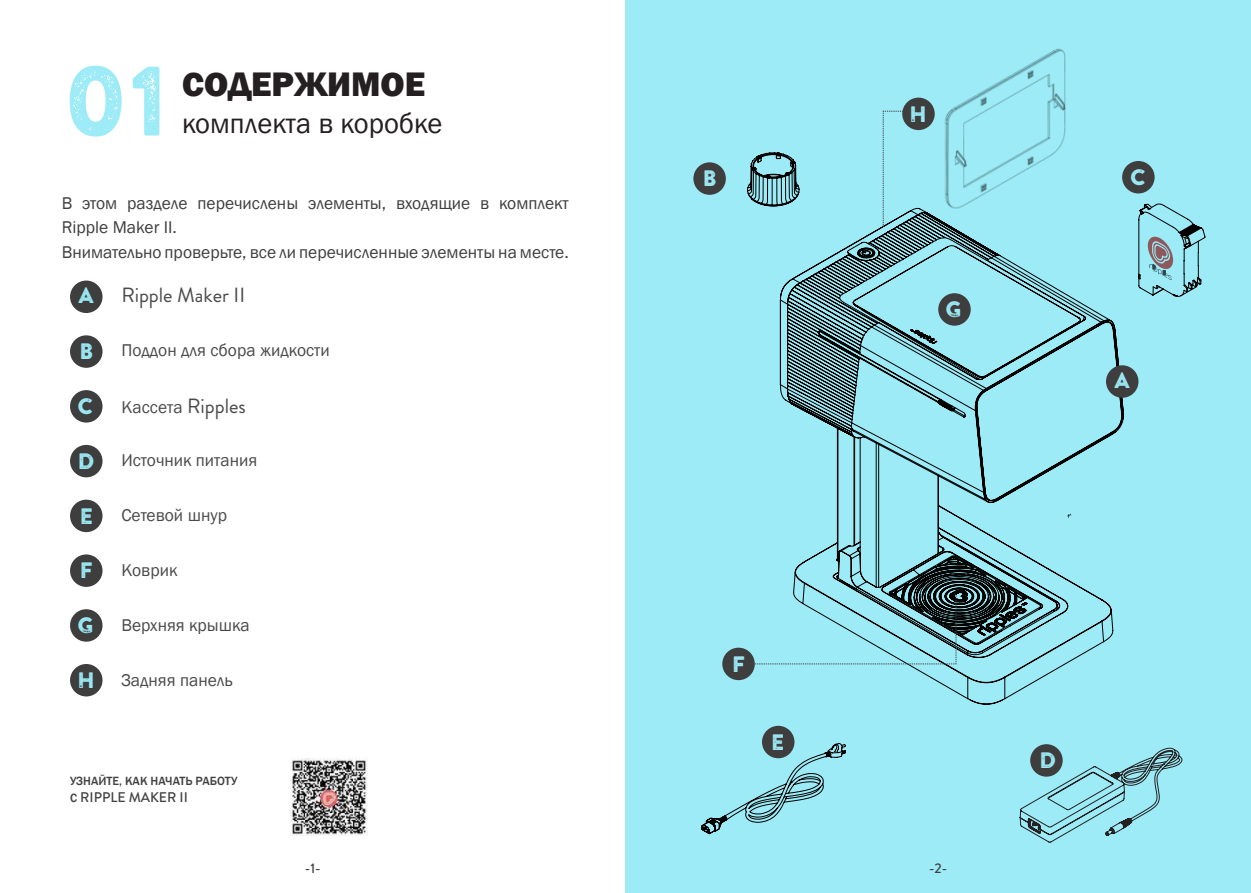
<style>
.page{position:relative;width:1251px;height:893px;background:#fff}
.page>*{position:absolute;margin:0;border:0;box-sizing:border-box;transform-origin:0 0}
.t1{font:98.35px "Brandon Printed Two";color:#9cebf6}
.t2{font:800 35px "Franklin Gothic";color:#241f21}
.t3{font:28.7px "Franklin Gothic";color:#241f21}
.t4{font:22.4px "Brandon Printed Two";color:#9cebf6}
.t5{font:20.65px "Brandon Grotesque";color:#4a4a4b}
.t6{font:17.5px/24.5px "Franklin Gothic";color:#3f3e3f}
.t7{font:17.5px "Franklin Gothic";color:#4a4a4b}
.t8{font:500 14px "Brandon Grotesque";color:#424142}
.t9{font:500 12.25px "Franklin Gothic";color:#424142}
.s1{font-family:"Brandon Printed Two";font-size:22.4px;color:#9cebf6}
.s2{font-family:"Brandon Grotesque";font-size:20.65px}
.s3{font-family:"Franklin Gothic";font-size:12.25px}
</style>
<div class="page">
<div style="left:70px;top:281px;width:32px;height:32px;background:#3f3e3f;border-radius:50%"></div>
<div style="left:70px;top:390px;width:32px;height:33px;background:#3f3e3f;border-radius:50%"></div>
<div style="left:70px;top:335px;width:32px;height:33px;background:#3f3e3f;border-radius:50%"></div>
<div style="left:70px;top:445px;width:32px;height:32px;background:#3f3e3f;border-radius:50%"></div>
<div style="left:70px;top:500px;width:32px;height:32px;background:#3f3e3f;border-radius:50%"></div>
<div style="left:70px;top:554px;width:32px;height:33px;background:#3f3e3f;border-radius:50%"></div>
<div style="left:70px;top:609px;width:32px;height:33px;background:#3f3e3f;border-radius:50%"></div>
<div style="left:70px;top:664px;width:32px;height:32px;background:#3f3e3f;border-radius:50%"></div>
<img style="left:290px;top:759px;width:77px;height:77px">
<div style="left:625px;top:0;width:625px;height:893px;background:#9cebf6"></div>
<div style="left:693px;top:162px;width:32px;height:33px;background:#3f3e3f;border-radius:50%"></div>
<div style="left:722px;top:648px;width:32px;height:32px;background:#3f3e3f;border-radius:50%"></div>
<svg style="left:1019px;top:748px;width:162px;height:94px"></svg>
<svg style="left:701px;top:743px;width:144px;height:91px"></svg>
<svg style="left:780px;top:207px;width:359px;height:497px"></svg>
<svg style="left:748px;top:594px;width:208px;height:71px"></svg>
<svg style="left:747px;top:152px;width:52px;height:56px"></svg>
<div style="left:1029px;top:744px;width:33px;height:33px;background:#3f3e3f;border-radius:50%"></div>
<div style="left:761px;top:726px;width:33px;height:32px;background:#3f3e3f;border-radius:50%"></div>
<div style="left:938px;top:293px;width:32px;height:33px;background:#3f3e3f;border-radius:50%"></div>
<svg style="left:882px;top:111px;width:33px;height:116px"></svg>
<div style="left:902px;top:98px;width:32px;height:32px;background:#3f3e3f;border-radius:50%"></div>
<div style="left:1105px;top:365px;width:33px;height:33px;background:#3f3e3f;border-radius:50%"></div>
<img style="left:942px;top:48px;width:129px;height:170px">
<svg style="left:1137px;top:203px;width:67px;height:94px"></svg>
<div style="left:1121px;top:161px;width:33px;height:32px;background:#3f3e3f;border-radius:50%"></div>
<h1 class="t1" style="left:63px;top:39px;width:109px">01</h1>
<h2 class="t2" style="left:182px;top:62px;width:244px">СОДЕРЖИМОЕ</h2>
<h3 class="t3" style="left:182px;top:106px;width:262px">комплекта в коробке</h3>
<p class="t6" style="left:62px;top:191px;width:508px">В этом разделе перечислены элементы, входящие в комплект<br>Ripple Maker II.<br>Внимательно проверьте, все ли перечисленные элементы на месте.</p>
<p class="t5" style="left:78px;top:281px;width:168px"><span class="s1">A</span> Ripple Maker II</p>
<p class="t7" style="left:79px;top:339px;width:252px"><span class="s1">B</span> Поддон для сбора жидкости</p>
<p class="t4" style="left:77px;top:392px;width:17px">C</p>
<p class="t7" style="left:121px;top:396px;width:126px">Кассета <span class="s2">Ripples</span></p>
<p class="t7" style="left:78px;top:449px;width:181px"><span class="s1">D</span> Источник питания</p>
<p class="t4" style="left:79px;top:502px;width:15px">E</p>
<p class="t7" style="left:121px;top:504px;width:107px">Сетевой шнур</p>
<p class="t4" style="left:79px;top:556px;width:15px">F</p>
<p class="t7" style="left:121px;top:560px;width:57px">Коврик</p>
<p class="t7" style="left:77px;top:614px;width:174px"><span class="s1">G</span> Верхняя крышка</p>
<p class="t7" style="left:77px;top:669px;width:157px"><span class="s1">H</span> Задняя панель</p>
<p class="t9" style="left:70px;top:774px;width:169px">УЗНАЙТЕ, КАК НАЧАТЬ РАБОТУ</p>
<p class="t8" style="left:70px;top:787px;width:119px"><span class="s3">С</span> RIPPLE MAKER II</p>
<p class="t8" style="left:305px;top:859px;width:17px">-1-</p>
<p class="t4" style="left:702px;top:164px;width:16px">B</p>
<p class="t4" style="left:731px;top:650px;width:15px">F</p>
<p class="t4" style="left:770px;top:728px;width:15px">E</p>
<p class="t4" style="left:909px;top:100px;width:19px">H</p>
<p class="t4" style="left:945px;top:295px;width:18px">G</p>
<p class="t4" style="left:1129px;top:163px;width:17px">C</p>
<p class="t4" style="left:1113px;top:366px;width:17px">A</p>
<p class="t8" style="left:928px;top:859px;width:20px">-2-</p>
<p class="t4" style="left:1038px;top:746px;width:19px">D</p>
</div>
